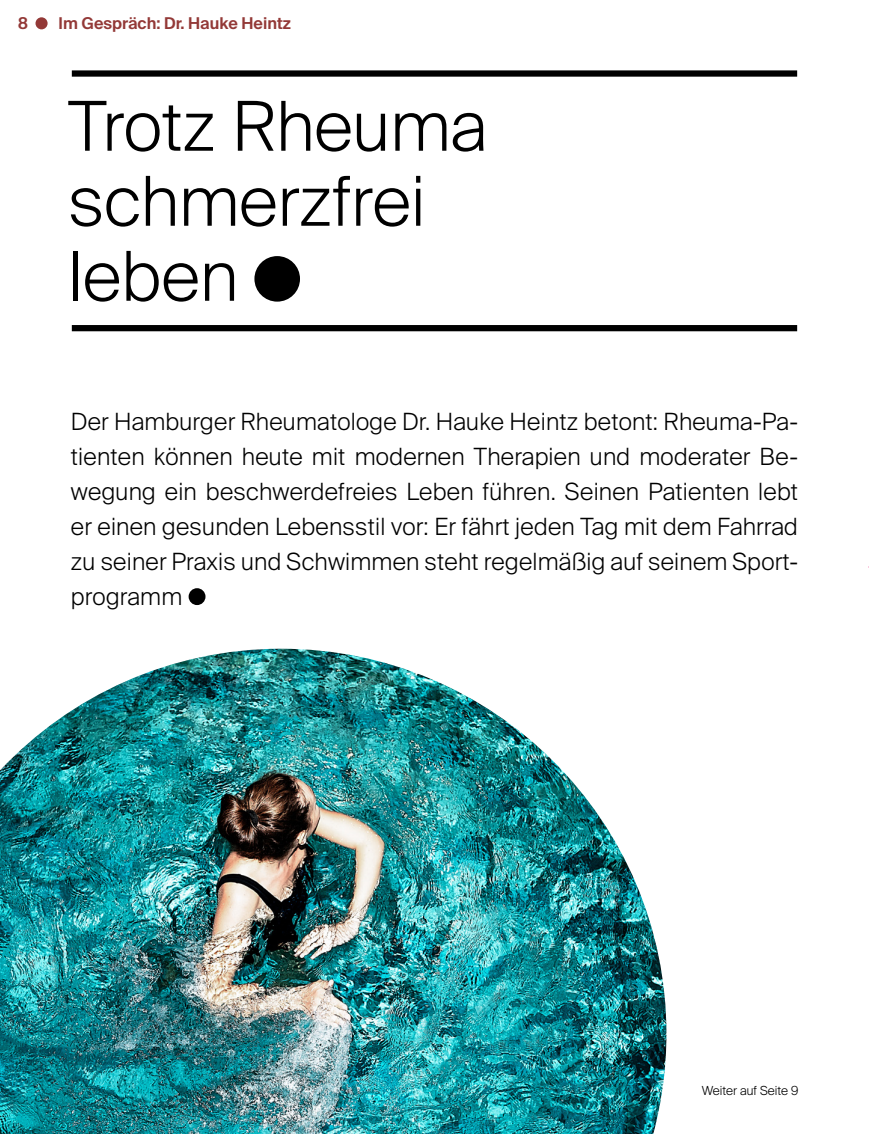
<style>
.page{position:relative;width:869px;height:1134px;background:#fff}
.page>*{position:absolute;margin:0;border:0;box-sizing:border-box;transform-origin:0 0}
.t1{font:300 68.75px/75px "Suisse Intl";color:#000}
.t2{font:300 23.75px/35px "Suisse Intl";letter-spacing:.01em;color:#000;text-align:justify}
.t3{font:600 16.25px "Suisse Intl";color:#933937}
.t4{font:300 12.5px "Suisse Intl";color:#000}
</style>
<div class="page">
<div style="left:188px;top:588px;width:17px;height:17px;background:#000;border-radius:50%"></div>
<div style="left:254px;top:256px;width:46px;height:46px;background:#000;border-radius:50%"></div>
<div style="left:35px;top:17px;width:13px;height:12px;background:#933937;border-radius:50%"></div>
<div style="left:72px;top:325px;width:724px;height:6px;background:#000"></div>
<div style="left:72px;top:70px;width:724px;height:7px;background:#000"></div>
<img style="left:0;top:649px;width:666px;height:485px">
<p class="t3" style="left:18px;top:14px;width:12px">8</p>
<p class="t3" style="left:59px;top:14px;width:234px">Im Gespräch: Dr. Hauke Heintz</p>
<h1 class="t1" style="left:68px;top:89px;width:420px">Trotz Rheuma schmerzfrei leben</h1>
<p class="t2" style="left:71px;top:404px;width:728px">Der Hamburger Rheumatologe Dr. Hauke Heintz betont: Rheuma-Pa&shy;tienten können heute mit modernen Therapien und moderater Be&shy;wegung ein beschwerdefreies Leben führen. Seinen Patienten lebt er einen gesunden Lebensstil vor: Er fährt jeden Tag mit dem Fahrrad zu seiner Praxis und Schwimmen steht regelmäßig auf seinem Sport&shy;programm</p>
<p class="t4" style="left:701px;top:1083px;width:98px">Weiter auf Seite 9</p>
</div>
